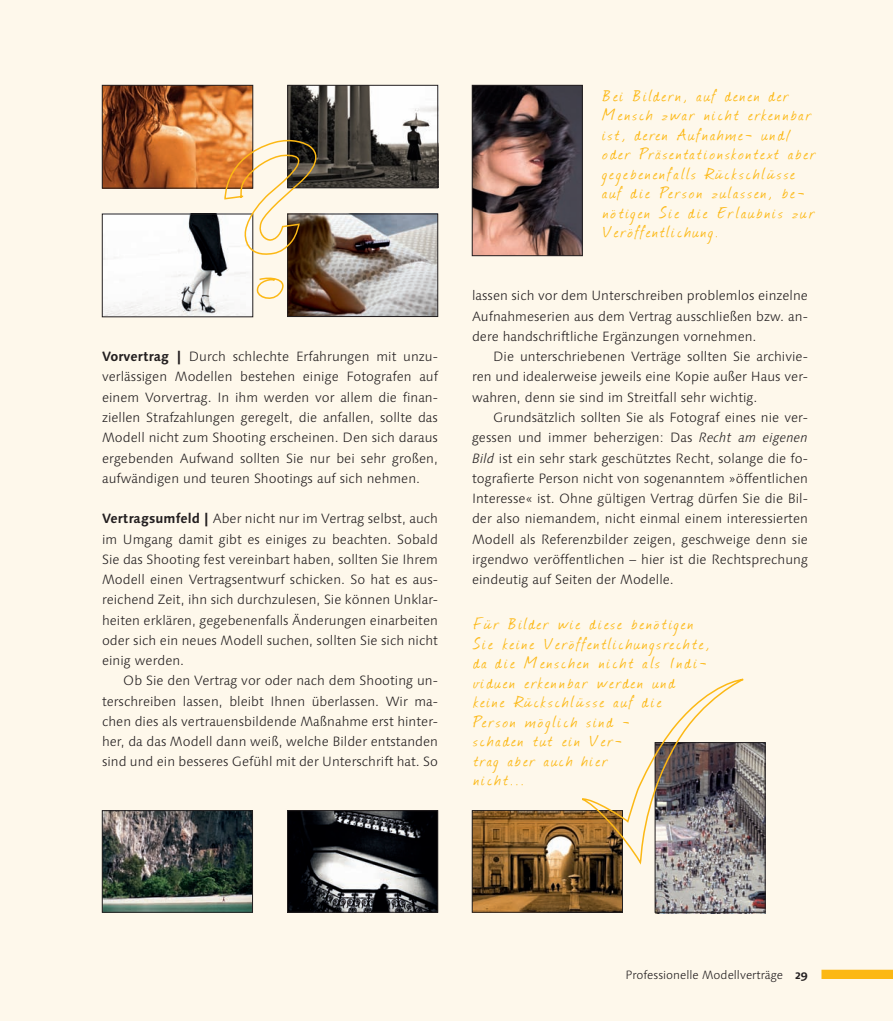
<style>
.page{position:relative;width:893px;height:1021px;background:#fff}
.page>*{position:absolute;margin:0;border:0;box-sizing:border-box;transform-origin:0 0}
.t1{font:19.5px/19.5px "Journal";letter-spacing:.13em;color:#fcb814}
.t2{font:300 13.5px/20.2px "Linotype Syntax Os F";letter-spacing:.005em;color:#231f20;text-align:justify}
.t3{font:300 12px "Linotype Syntax";color:#231f20}
.s1{font-weight:700}
.s2{font-style:italic}
.s3{font-family:"Linotype Syntax Os F";font-weight:700}
</style>
<div class="page">
<div style="left:0;top:0;width:893px;height:1020px;background:#fef8eb"></div>
<svg style="left:821px;top:969px;width:72px;height:9px"></svg>
<img style="left:104px;top:812px;width:147px;height:98px">
<div style="left:102px;top:810px;width:151px;height:102px;border:1px solid #231f20"></div>
<img style="left:474px;top:812px;width:147px;height:98px">
<div style="left:472px;top:810px;width:151px;height:102px;border:1px solid #231f20"></div>
<img style="left:289px;top:216px;width:147px;height:99px">
<div style="left:287px;top:214px;width:151px;height:103px;border:1px solid #231f20"></div>
<img style="left:104px;top:216px;width:147px;height:99px">
<div style="left:102px;top:214px;width:151px;height:103px;border:1px solid #231f20"></div>
<img style="left:289px;top:812px;width:147px;height:98px">
<div style="left:287px;top:810px;width:151px;height:102px;border:1px solid #231f20"></div>
<img style="left:474px;top:87px;width:107px;height:167px">
<div style="left:472px;top:85px;width:111px;height:171px;border:1px solid #231f20"></div>
<img style="left:289px;top:85px;width:150px;height:103px">
<div style="left:287px;top:85px;width:151px;height:103px;border:1px solid #231f20"></div>
<img style="left:104px;top:87px;width:147px;height:99px">
<div style="left:102px;top:85px;width:151px;height:103px;border:1px solid #231f20"></div>
<img style="left:655px;top:744px;width:110px;height:169px">
<div style="left:655px;top:742px;width:110px;height:170px;border:1px solid #231f20"></div>
<img style="left:580px;top:679px;width:164px;height:186px">
<svg style="left:220px;top:131px;width:116px;height:131px"></svg>
<svg style="left:256px;top:274px;width:35px;height:31px"></svg>
<p class="t2" style="left:102px;top:346px;width:337px"><span class="s1">Vorvertrag |</span> Durch schlechte Erfahrungen mit unzu&shy;verlässigen Modellen bestehen einige Fotografen auf einem Vorvertrag. In ihm werden vor allem die finan&shy;ziellen Strafzahlungen geregelt, die anfallen, sollte das Modell nicht zum Shooting erscheinen. Den sich daraus ergebenden Aufwand sollten Sie nur bei sehr großen, aufwändigen und teuren Shootings auf sich nehmen.</p>
<p class="t2" style="left:102px;top:508px;width:337px"><span class="s1">Vertragsumfeld |</span> Aber nicht nur im Vertrag selbst, auch im Umgang damit gibt es einiges zu beachten. Sobald Sie das Shooting fest vereinbart haben, sollten Sie Ihrem Modell einen Vertragsentwurf schicken. So hat es aus&shy;reichend Zeit, ihn sich durchzulesen, Sie können Unklar&shy;heiten erklären, gegebenenfalls Änderungen einarbeiten oder sich ein neues Modell suchen, sollten Sie sich nicht einig werden.</p>
<p class="t2" style="left:102px;top:670px;width:337px;text-indent:21px">Ob Sie den Vertrag vor oder nach dem Shooting un&shy;terschreiben lassen, bleibt Ihnen überlassen. Wir ma&shy;chen dies als vertrauensbildende Maßnahme erst hinter&shy;her, da das Modell dann weiß, welche Bilder entstanden sind und ein besseres Gefühl mit der Unterschrift hat. So</p>
<h1 class="t1" style="left:603px;top:85px;width:214px">Bei Bildern, auf denen der<br>Mensch zwar nicht erkennbar ist, deren Aufnahme- und/ oder Präsentationskontext aber gegebenenfalls Rückschlüsse auf die Person zulassen, be&shy;nötigen Sie die Erlaubnis zur<br>Veröffentlichung.</h1>
<p class="t2" style="left:472px;top:286px;width:337px">lassen sich vor dem Unterschreiben problemlos einzelne Aufnahmeserien aus dem Vertrag ausschließen bzw. an&shy;dere handschriftliche Ergänzungen vornehmen.</p>
<p class="t2" style="left:472px;top:346px;width:337px;text-indent:21px">Die unterschriebenen Verträge sollten Sie archivie&shy;ren und idealerweise jeweils eine Kopie außer Haus ver&shy;wahren, denn sie sind im Streitfall sehr wichtig.</p>
<p class="t2" style="left:472px;top:407px;width:337px;text-indent:21px">Grundsätzlich sollten Sie als Fotograf eines nie ver&shy;gessen und immer beherzigen: Das <span class="s2">Recht am eigenen Bild</span> ist ein sehr stark geschütztes Recht, solange die fo&shy;tografierte Person nicht von sogenanntem »öffentlichen Interesse« ist. Ohne gültigen Vertrag dürfen Sie die Bil&shy;der also niemandem, nicht einmal einem interessierten Modell als Referenzbilder zeigen, geschweige denn sie irgendwo veröffentlichen – hier ist die Rechtsprechung eindeutig auf Seiten der Modelle.</p>
<h1 class="t1" style="left:473px;top:613px;width:238px">Für Bilder wie diese benötigen<br>Sie keine Veröffentlichungsrechte, da die Menschen nicht als Indi&shy;viduen erkennbar werden und keine Rückschlüsse auf die<br>Person möglich sind -<br>schaden tut ein Ver-<br>trag aber auch hier<br>nicht...</h1>
<p class="t3" style="left:625px;top:967px;width:184px">Professionelle Modellverträge <span class="s3">29</span></p>
</div>
